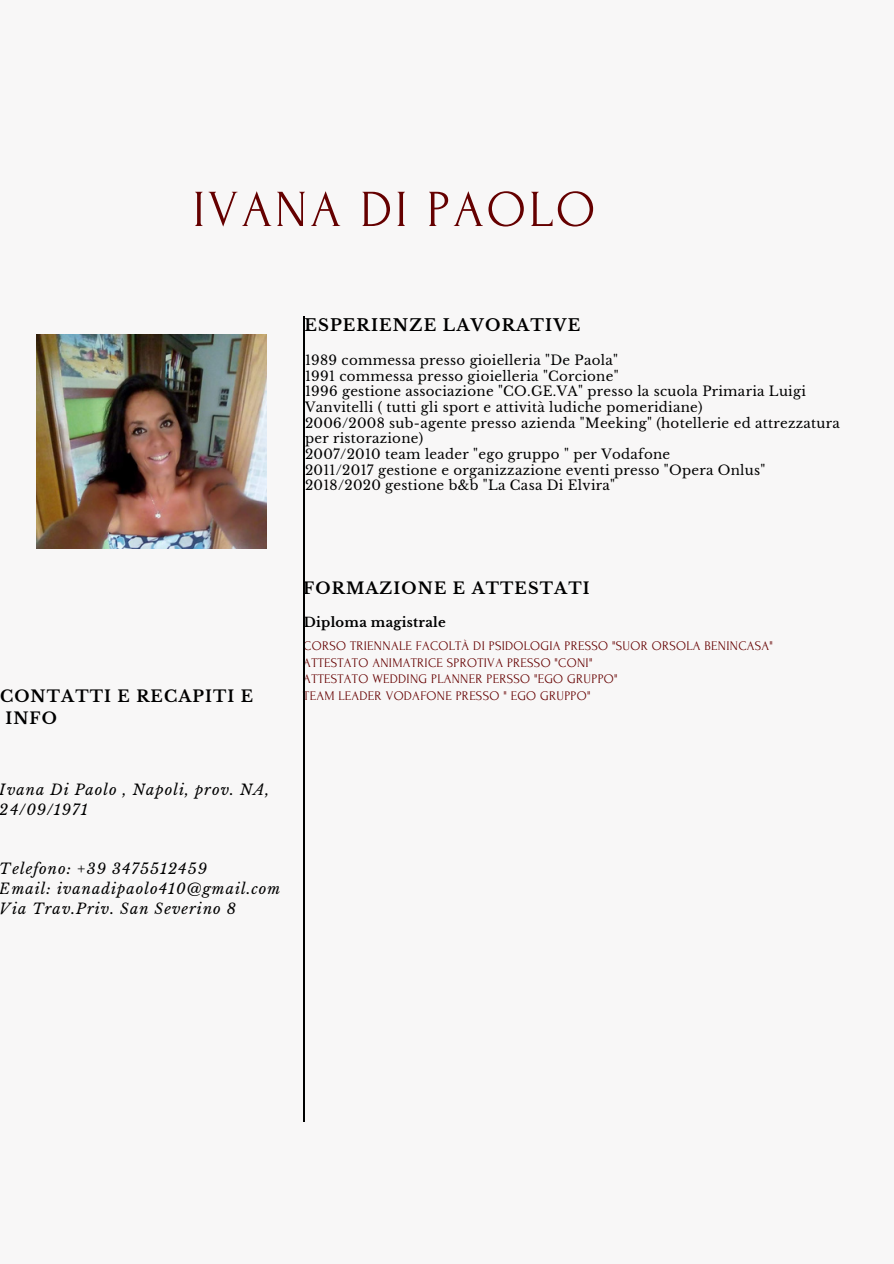
<style>
.page{position:relative;width:894px;height:1264px;background:#fff}
.page>*{position:absolute;margin:0;border:0;box-sizing:border-box;transform-origin:0 0}
.t1{font:51.9px "Forum";letter-spacing:.055em;color:#650000}
.t2{font:700 16.35px "Libre Baskerville";letter-spacing:.07em;color:#000}
.t3{font:700 16.05px/21.9px "Libre Baskerville";letter-spacing:.07em;color:#000}
.t4{font:italic 14.55px/19.6px "Libre Baskerville";letter-spacing:.07em;color:#000}
.t5{font:13.35px/15.6px "Libre Baskerville";letter-spacing:.02em;color:#000}
.t6{font:13.2px "Forum";letter-spacing:.02em;color:#650000}
.t7{font:700 13.2px "Libre Baskerville";letter-spacing:.02em;color:#000}
</style>
<div class="page">
<div style="left:0;top:0;width:893px;height:1263px;background:#f8f7f7"></div>
<hr style="left:303px;top:316px;width:1px;height:805px;background:#000">
<img style="left:37px;top:335px;width:229px;height:214px">
<p class="t1" style="left:192px;top:181px;width:404px">IVANA DI PAOLO</p>
<p class="t2" style="left:304px;top:315px;width:277px">ESPERIENZE LAVORATIVE</p>
<p class="t5" style="left:305px;top:352px;width:314px">1989 commessa presso gioielleria "De Paola"</p>
<p class="t5" style="left:305px;top:368px;width:315px">1991 commessa presso gioielleria "Corcione"</p>
<p class="t5" style="left:305px;top:384px;width:502px">1996 gestione associazione "CO.GE.VA" presso la scuola Primaria Luigi<br>Vanvitelli ( tutti gli sport e attività ludiche pomeridiane)</p>
<p class="t5" style="left:305px;top:415px;width:536px">2006/2008 sub-agente presso azienda "Meeking" (hotellerie ed attrezzatura per ristorazione)</p>
<p class="t5" style="left:305px;top:446px;width:366px">2007/2010 team leader "ego gruppo " per Vodafone</p>
<p class="t5" style="left:305px;top:462px;width:462px">2011/2017 gestione e organizzazione eventi presso "Opera Onlus"</p>
<p class="t5" style="left:305px;top:478px;width:311px">2018/2020 gestione b&amp;b "La Casa Di Elvira"</p>
<p class="t3" style="left:303px;top:577px;width:288px">FORMAZIONE E ATTESTATI</p>
<p class="t3" style="left:5px;top:685px;width:249px;text-indent:-5px">CONTATTI E RECAPITI E<br>INFO</p>
<p class="t4" style="left:0;top:780px;width:271px">Ivana Di Paolo , Napoli, prov. NA,<br>24/09/1971</p>
<p class="t4" style="left:0;top:859px;width:208px">Telefono: +39 3475512459</p>
<p class="t4" style="left:0;top:879px;width:282px">Email: ivanadipaolo410@gmail.com</p>
<p class="t4" style="left:0;top:898px;width:238px">Via Trav.Priv. San Severino 8</p>
<p class="t7" style="left:304px;top:614px;width:143px">Diploma magistrale</p>
<p class="t6" style="left:303px;top:639px;width:471px">CORSO TRIENNALE FACOLTÀ DI PSIDOLOGIA PRESSO "SUOR ORSOLA BENINCASA"</p>
<p class="t6" style="left:303px;top:655px;width:290px">ATTESTATO ANIMATRICE SPROTIVA PRESSO "CONI"</p>
<p class="t6" style="left:303px;top:672px;width:315px">ATTESTATO WEDDING PLANNER PERSSO "EGO GRUPPO"</p>
<p class="t6" style="left:303px;top:688px;width:288px">TEAM LEADER VODAFONE PRESSO " EGO GRUPPO"</p>
</div>
